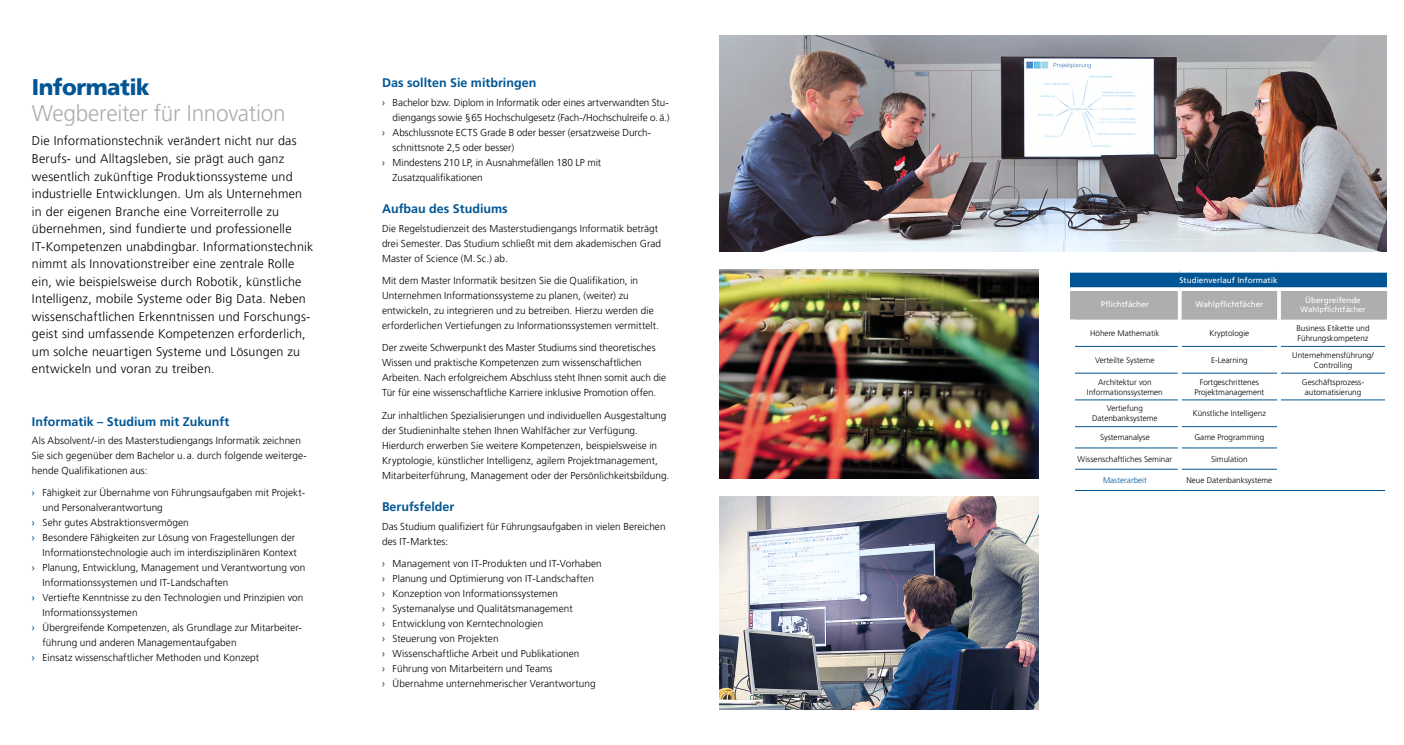
<style>
.page{position:relative;width:1404px;height:745px;background:#fff}
.page>*{position:absolute;margin:0;border:0;box-sizing:border-box;transform-origin:0 0}
.Headline_01_Light__A{font:300 22.5px "Frutiger LT Pro";letter-spacing:-.01em;color:#acafac}
.Headlinie_01_Bold__S{font:900 22.5px "Frutiger LT Pro";letter-spacing:-.025em;color:#005694}
.Headline_01_Light__A-2{font:300 12.5px/17.5px "Frutiger LT Pro";letter-spacing:.02em;color:#000}
.Headline_03_FB2{font:700 12.5px "Frutiger LT Std";color:#005694}
.Fließtext{font:300 10px/15px "Frutiger LT Pro";letter-spacing:.005em;color:#000}
.Tabelle_Copy_zentrie{font:300 8.12px/10px "Frutiger LT Pro";color:#000;text-align:center}
.Tabelle_Headline{font:8.12px "Frutiger LT Std";color:#fff}
.Tabelle_Copy_zentrie-2{font:300 8.12px "Frutiger LT Pro";color:#005694}
.Tabelle_Headline-2{font:7.75px "Frutiger LT Std";color:#fff}
.s1{font-family:"Frutiger LT Std";font-weight:400;color:#005694}
</style>
<div class="page">
<img style="left:719px;top:35px;width:666px;height:217px">
<img style="left:719px;top:496px;width:319px;height:213px">
<img style="left:719px;top:269px;width:319px;height:209px">
<div style="left:1069px;top:270px;width:317px;height:19px;background:#005694"></div>
<div style="left:1070px;top:291px;width:316px;height:28px;background:#acafac"></div>
<svg style="left:1177px;top:291px;width:4px;height:28px"></svg>
<svg style="left:1276px;top:291px;width:4px;height:28px"></svg>
<hr style="left:1069px;top:269px;width:110px;height:3px;background:#fff">
<hr style="left:1179px;top:269px;width:99px;height:3px;background:#fff">
<hr style="left:1278px;top:269px;width:108px;height:3px;background:#fff">
<svg style="left:1069px;top:287px;width:110px;height:2px"></svg>
<svg style="left:1179px;top:287px;width:99px;height:4px"></svg>
<svg style="left:1278px;top:287px;width:108px;height:2px"></svg>
<hr style="left:1074px;top:346px;width:103px;height:1px;background:#005694">
<hr style="left:1181px;top:346px;width:95px;height:1px;background:#005694">
<hr style="left:1181px;top:372px;width:95px;height:1px;background:#005694">
<hr style="left:1181px;top:399px;width:95px;height:1px;background:#005694">
<hr style="left:1181px;top:426px;width:95px;height:1px;background:#005694">
<hr style="left:1181px;top:447px;width:95px;height:1px;background:#005694">
<hr style="left:1181px;top:468px;width:95px;height:1px;background:#005694">
<hr style="left:1280px;top:346px;width:104px;height:1px;background:#005694">
<hr style="left:1074px;top:372px;width:103px;height:1px;background:#005694">
<hr style="left:1280px;top:372px;width:104px;height:1px;background:#005694">
<hr style="left:1074px;top:399px;width:103px;height:1px;background:#005694">
<hr style="left:1280px;top:399px;width:104px;height:1px;background:#005694">
<hr style="left:1074px;top:426px;width:103px;height:1px;background:#005694">
<hr style="left:1074px;top:447px;width:103px;height:1px;background:#005694">
<hr style="left:1074px;top:468px;width:103px;height:1px;background:#005694">
<hr style="left:1074px;top:490px;width:105px;height:1px;background:#005694">
<hr style="left:1179px;top:490px;width:99px;height:1px;background:#005694">
<hr style="left:1278px;top:490px;width:106px;height:1px;background:#005694">
<p class="Headlinie_01_Bold__S" style="left:32px;top:73px;width:119px">Informatik</p>
<p class="Headline_01_Light__A" style="left:32px;top:100px;width:255px">Wegbereiter für Innovation</p>
<p class="Headline_01_Light__A-2" style="left:32px;top:132px;width:283px">Die Informationstechnik verändert nicht nur das Berufs- und Alltagsleben, sie prägt auch ganz wesentlich zukünftige Produktionssysteme und industrielle Entwicklungen. Um als Unternehmen in der eigenen Branche eine Vorreiterrolle zu übernehmen, sind fundierte und professionelle IT-Kompetenzen unabdingbar. Informationstechnik nimmt als Innovationstreiber eine zentrale Rolle ein, wie beispielsweise durch Robotik, künstliche Intelligenz, mobile Systeme oder Big Data. Neben wissenschaftlichen Erkenntnissen und Forschungs&shy;geist sind umfassende Kompetenzen erforderlich, um solche neuartigen Systeme und Lösungen zu entwickeln und voran zu treiben.</p>
<p class="Headline_03_FB2" style="left:32px;top:413px;width:199px">Informatik – Studium mit Zukunft</p>
<p class="Fließtext" style="left:32px;top:433px;width:276px">Als Absolvent/-in des Masterstudiengangs Informatik zeichnen<br>Sie sich gegenüber dem Bachelor u. a. durch folgende weiterge&shy;hende Qualifikationen aus:</p>
<p class="Fließtext" style="left:43px;top:485px;width:264px;text-indent:-11px"><span class="s1">›</span> Fähigkeit zur Übernahme von Führungsaufgaben mit Projekt&shy;und Personalverantwortung</p>
<p class="Fließtext" style="left:32px;top:515px;width:158px"><span class="s1">›</span> Sehr gutes Abstraktionsvermögen</p>
<p class="Fließtext" style="left:32px;top:530px;width:266px;text-align:right"><span class="s1">›</span> Besondere Fähigkeiten zur Lösung von Fragestellungen der<br>Informationstechnologie auch im interdisziplinären Kontext</p>
<p class="Fließtext" style="left:43px;top:560px;width:264px;text-indent:-11px"><span class="s1">›</span> Planung, Entwicklung, Management und Verantwortung von<br>Informationssystemen und IT-Landschaften</p>
<p class="Fließtext" style="left:43px;top:590px;width:262px;text-indent:-11px"><span class="s1">›</span> Vertiefte Kenntnisse zu den Technologien und Prinzipien von<br>Informationssystemen</p>
<p class="Fließtext" style="left:43px;top:620px;width:261px;text-indent:-11px"><span class="s1">›</span> Übergreifende Kompetenzen, als Grundlage zur Mitarbeiter&shy;führung und anderen Managementaufgaben</p>
<p class="Fließtext" style="left:32px;top:650px;width:229px"><span class="s1">›</span> Einsatz wissenschaftlicher Methoden und Konzept</p>
<p class="Headline_03_FB2" style="left:382px;top:75px;width:156px">Das sollten Sie mitbringen</p>
<p class="Fließtext" style="left:382px;top:95px;width:289px;text-align:right"><span class="s1">›</span> Bachelor bzw. Diplom in Informatik oder eines artverwandten Stu&shy;diengangs sowie §65 Hochschulgesetz (Fach-/Hochschulreife o.ä.)</p>
<p class="Fließtext" style="left:392px;top:125px;width:260px;text-indent:-11px"><span class="s1">›</span> Abschlussnote ECTS Grade B oder besser (ersatzweise Durch&shy;schnittsnote 2,5 oder besser)</p>
<p class="Fließtext" style="left:392px;top:155px;width:210px;text-indent:-11px"><span class="s1">›</span> Mindestens 210 LP, in Ausnahmefällen 180 LP mit<br>Zusatzqualifikationen</p>
<p class="Headline_03_FB2" style="left:382px;top:202px;width:127px">Aufbau des Studiums</p>
<p class="Fließtext" style="left:382px;top:221px;width:280px">Die Regelstudienzeit des Masterstudiengangs Informatik beträgt drei Semester. Das Studium schließt mit dem akademischen Grad<br>Master of Science (M. Sc.) ab.</p>
<p class="Fließtext" style="left:382px;top:273px;width:278px">Mit dem Master Informatik besitzen Sie die Qualifikation, in Unternehmen Informationssysteme zu planen, (weiter) zu entwickeln, zu integrieren und zu betreiben. Hierzu werden die erforderlichen Vertiefungen zu Informationssystemen vermittelt.</p>
<p class="Fließtext" style="left:382px;top:340px;width:286px">Der zweite Schwerpunkt des Master Studiums sind theoretisches Wissen und praktische Kompetenzen zum wissenschaftlichen Arbeiten. Nach erfolgreichem Abschluss steht Ihnen somit auch die Tür für eine wissenschaftliche Karriere inklusive Promotion offen.</p>
<p class="Fließtext" style="left:382px;top:407px;width:289px">Zur inhaltlichen Spezialisierungen und individuellen Ausgestaltung der Studieninhalte stehen Ihnen Wahlfächer zur Verfügung.<br>Hierdurch erwerben Sie weitere Kompetenzen, beispielsweise in Kryptologie, künstlicher Intelligenz, agilem Projektmanagement, Mitarbeiterführung, Management oder der Persönlichkeitsbildung.</p>
<p class="Headline_03_FB2" style="left:382px;top:499px;width:74px">Berufsfelder</p>
<p class="Fließtext" style="left:382px;top:518px;width:285px">Das Studium qualifiziert für Führungsaufgaben in vielen Bereichen des IT-Marktes:</p>
<p class="Fließtext" style="left:382px;top:555px;width:221px"><span class="s1">›</span> Management von IT-Produkten und IT-Vorhaben</p>
<p class="Fließtext" style="left:382px;top:570px;width:213px"><span class="s1">›</span> Planung und Optimierung von IT-Landschaften</p>
<p class="Fließtext" style="left:382px;top:585px;width:177px"><span class="s1">›</span> Konzeption von Informationssystemen</p>
<p class="Fließtext" style="left:382px;top:600px;width:192px"><span class="s1">›</span> Systemanalyse und Qualitätsmanagement</p>
<p class="Fließtext" style="left:382px;top:615px;width:163px"><span class="s1">›</span> Entwicklung von Kerntechnologien</p>
<p class="Fließtext" style="left:382px;top:630px;width:118px"><span class="s1">›</span> Steuerung von Projekten</p>
<p class="Fließtext" style="left:382px;top:645px;width:199px"><span class="s1">›</span> Wissenschaftliche Arbeit und Publikationen</p>
<p class="Fließtext" style="left:382px;top:660px;width:172px"><span class="s1">›</span> Führung von Mitarbeitern und Teams</p>
<p class="Fließtext" style="left:382px;top:675px;width:215px"><span class="s1">›</span> Übernahme unternehmerischer Verantwortung</p>
<p class="Tabelle_Headline" style="left:1179px;top:275px;width:99px">Studienverlauf Informatik</p>
<p class="Tabelle_Headline" style="left:1100px;top:299px;width:49px">Pflichtfächer</p>
<p class="Tabelle_Headline" style="left:1195px;top:299px;width:70px">Wahlpflichtfächer</p>
<p class="Tabelle_Copy_zentrie" style="left:1090px;top:328px;width:71px">Höhere Mathematik</p>
<p class="Tabelle_Copy_zentrie" style="left:1209px;top:328px;width:41px">Kryptologie</p>
<p class="Tabelle_Headline" style="left:1304px;top:295px;width:57px">Übergreifende</p>
<p class="Tabelle_Headline-2" style="left:1300px;top:304px;width:66px">Wahlpflichtfächer</p>
<p class="Tabelle_Copy_zentrie" style="left:1296px;top:323px;width:75px">Business Etikette und</p>
<p class="Tabelle_Copy_zentrie" style="left:1297px;top:333px;width:72px">Führungskompetenz</p>
<p class="Tabelle_Copy_zentrie" style="left:1095px;top:355px;width:61px">Verteilte Systeme</p>
<p class="Tabelle_Copy_zentrie" style="left:1210px;top:355px;width:38px">E-Learning</p>
<p class="Tabelle_Copy_zentrie" style="left:1292px;top:350px;width:83px">Unternehmensführung/<br>Controlling</p>
<p class="Tabelle_Copy_zentrie" style="left:1097px;top:376px;width:55px">Architektur von</p>
<p class="Tabelle_Copy_zentrie" style="left:1086px;top:386px;width:77px">Informationssystemen</p>
<p class="Tabelle_Copy_zentrie" style="left:1301px;top:376px;width:64px">Geschäftsprozess-</p>
<p class="Tabelle_Copy_zentrie" style="left:1304px;top:386px;width:58px">automatisierung</p>
<p class="Tabelle_Copy_zentrie" style="left:1199px;top:376px;width:61px">Fortgeschrittenes</p>
<p class="Tabelle_Copy_zentrie" style="left:1194px;top:386px;width:71px">Projektmanagement</p>
<p class="Tabelle_Copy_zentrie" style="left:1106px;top:403px;width:38px">Vertiefung</p>
<p class="Tabelle_Copy_zentrie" style="left:1091px;top:413px;width:67px">Datenbanksysteme</p>
<p class="Tabelle_Copy_zentrie" style="left:1192px;top:408px;width:75px">Künstliche Intelligenz</p>
<p class="Tabelle_Copy_zentrie" style="left:1099px;top:432px;width:51px">Systemanalyse</p>
<p class="Tabelle_Copy_zentrie" style="left:1194px;top:432px;width:71px">Game Programming</p>
<p class="Tabelle_Copy_zentrie" style="left:1077px;top:453px;width:96px">Wissenschaftliches Seminar</p>
<p class="Tabelle_Copy_zentrie" style="left:1210px;top:453px;width:38px">Simulation</p>
<p class="Tabelle_Copy_zentrie-2" style="left:1102px;top:475px;width:45px">Masterarbeit</p>
<p class="Tabelle_Copy_zentrie" style="left:1186px;top:475px;width:87px">Neue Datenbanksysteme</p>
</div>
